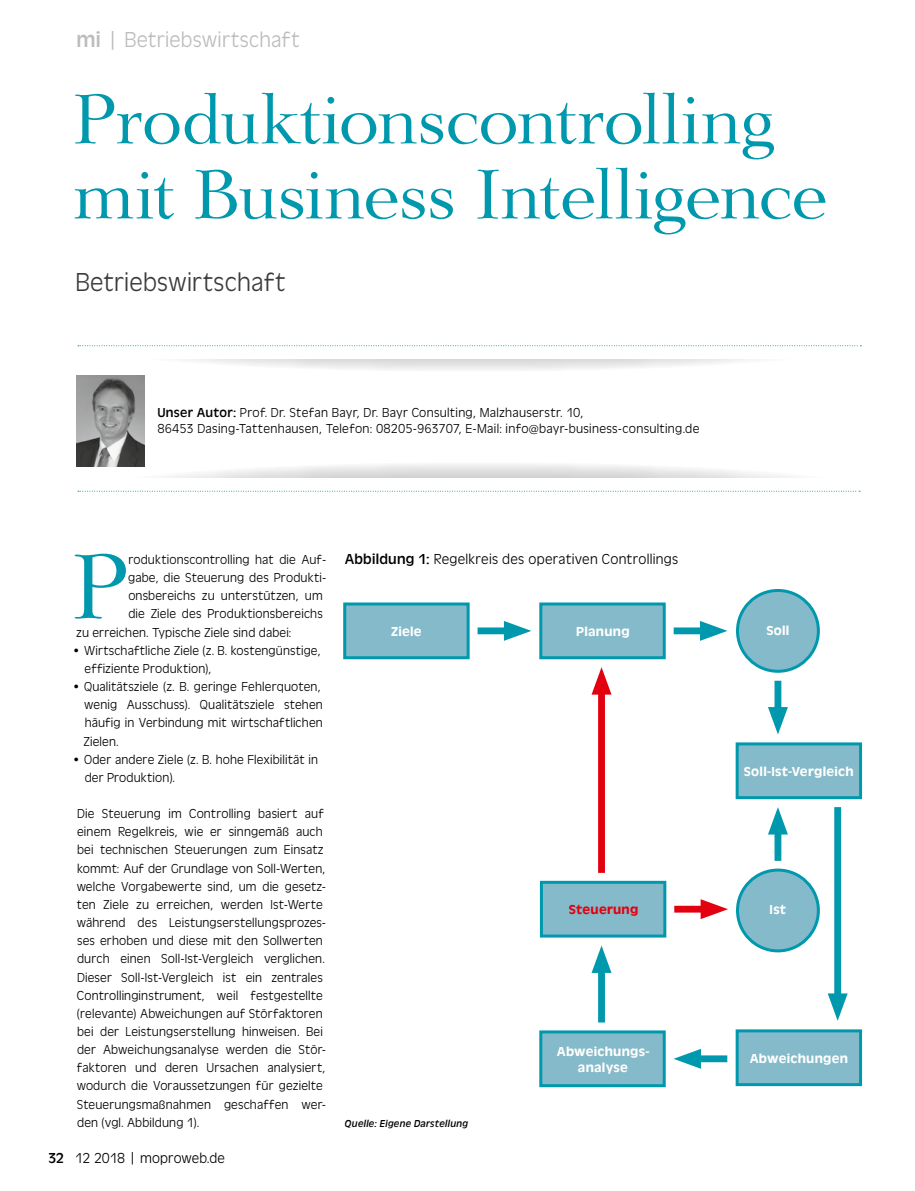
<style>
.page{position:relative;width:915px;height:1191px;background:#fff}
.page>*{position:absolute;margin:0;border:0;box-sizing:border-box;transform-origin:0 0}
.t1{font:88.35px "Lingwood Serial";color:#0098ad}
.t2{font:67.5px/75px "Lingwood Serial";color:#0098ad}
.t3{font:300 27px "Antigone";letter-spacing:.005em;color:#3b3b3a}
.t4{font:300 22.5px "Antigone";letter-spacing:.005em;color:#bbbcbd}
.t5{font:300 15px "Antigone";letter-spacing:.015em;color:#000}
.t6{font:300 13.5px/18.1px "Antigone";letter-spacing:.01em;color:#000}
.t7{font:500 13.5px/16.2px "Antigone";letter-spacing:.02em;color:#fff;text-align:center}
.t8{font:500 13.5px "Antigone";letter-spacing:.02em;color:#e3000f}
.t9{font:italic 10.5px "Antigone";letter-spacing:.03em;color:#000}
.s1{font-weight:400}
</style>
<div class="page">
<svg style="left:78px;top:315px;width:783px;height:57px;fill:#ebebeb"></svg>
<div style="left:64px;top:310px;width:820px;height:49px;background:#fff"></div>
<svg style="left:87px;top:462px;width:783px;height:57px"></svg>
<div style="left:64px;top:478px;width:820px;height:50px;background:#fff"></div>
<svg style="left:78px;top:345px;width:783px;height:1px"></svg>
<svg style="left:78px;top:491px;width:781px;height:1px"></svg>
<img style="left:76px;top:375px;width:69px;height:91px">
<div style="left:343px;top:602px;width:126px;height:57px;background:#84bac9;border:3px solid #0098ad"></div>
<div style="left:539px;top:602px;width:126px;height:57px;background:#84bac9;border:3px solid #0098ad"></div>
<div style="left:539px;top:880px;width:127px;height:57px;background:#84bac9;border:3px solid #0098ad"></div>
<div style="left:539px;top:1030px;width:126px;height:57px;background:#84bac9;border:3px solid #0098ad"></div>
<div style="left:735px;top:742px;width:126px;height:57px;background:#84bac9;border:3px solid #0098ad"></div>
<div style="left:735px;top:1029px;width:126px;height:57px;background:#84bac9;border:3px solid #0098ad"></div>
<div style="left:737px;top:590px;width:81px;height:81px;background:#84bac9;border-radius:50%"></div>
<div style="left:735px;top:589px;width:84px;height:84px;border:3px solid #0098ad;border-radius:50%"></div>
<div style="left:737px;top:870px;width:81px;height:81px;background:#84bac9;border-radius:50%"></div>
<div style="left:735px;top:868px;width:84px;height:84px;border:3px solid #0098ad;border-radius:50%"></div>
<div style="left:477px;top:627px;width:38px;height:7px;background:#0098ad"></div>
<svg style="left:503px;top:621px;width:28px;height:20px"></svg>
<div style="left:673px;top:627px;width:38px;height:7px;background:#0098ad"></div>
<svg style="left:699px;top:621px;width:28px;height:20px"></svg>
<div style="left:674px;top:905px;width:37px;height:7px;background:#e3000f"></div>
<svg style="left:700px;top:899px;width:27px;height:20px"></svg>
<div style="left:598px;top:683px;width:6px;height:190px;background:#e3000f"></div>
<svg style="left:591px;top:667px;width:20px;height:27px"></svg>
<div style="left:689px;top:1055px;width:38px;height:7px;background:#0098ad"></div>
<svg style="left:673px;top:1049px;width:27px;height:19px"></svg>
<div style="left:774px;top:680px;width:7px;height:38px;background:#0098ad"></div>
<svg style="left:768px;top:707px;width:19px;height:27px"></svg>
<div style="left:774px;top:823px;width:7px;height:38px;background:#0098ad"></div>
<svg style="left:768px;top:807px;width:19px;height:27px"></svg>
<div style="left:598px;top:961px;width:6px;height:61px;background:#0098ad"></div>
<svg style="left:591px;top:945px;width:20px;height:28px"></svg>
<div style="left:834px;top:807px;width:6px;height:198px;background:#0098ad"></div>
<svg style="left:827px;top:993px;width:20px;height:27px"></svg>
<h3 class="t4" style="left:77px;top:28px;width:225px"><span class="s1">mi</span> | Betriebswirtschaft</h3>
<h2 class="t2" style="left:74px;top:81px;width:754px">Produktionscontrolling mit Business Intelligence</h2>
<h3 class="t3" style="left:75px;top:268px;width:212px">Betriebswirtschaft</h3>
<p class="t6" style="left:157px;top:404px;width:543px;line-height:16.2px"><span class="s1">Unser Autor:</span> Prof. Dr. Stefan Bayr, Dr. Bayr Consulting, Malzhauserstr. 10,<br>86453 Dasing-Tattenhausen, Telefon: 08205-963707, E-Mail: info@bayr-business-consulting.de</p>
<h1 class="t1" style="left:74px;top:531px;width:56px">P</h1>
<p class="t6" style="left:128px;top:551px;width:199px">roduktionscontrolling hat die Auf-</p>
<p class="t6" style="left:128px;top:569px;width:199px">gabe, die Steuerung des Produkti-</p>
<p class="t6" style="left:128px;top:587px;width:196px">onsbereichs zu unterstützen, um</p>
<p class="t6" style="left:128px;top:605px;width:196px">die Ziele des Produktionsbereichs</p>
<p class="t6" style="left:76px;top:623px;width:217px">zu erreichen. Typische Ziele sind dabei:</p>
<p class="t6" style="left:85px;top:641px;width:237px;text-indent:-13px">• Wirtschaftliche Ziele (z. B. kostengünstige, effiziente Produktion),</p>
<p class="t6" style="left:83px;top:678px;width:241px;text-indent:-12px">• Qualitätsziele (z. B. geringe Fehlerquoten, wenig Ausschuss). Qualitätsziele stehen häufig in Verbindung mit wirtschaftlichen Zielen.</p>
<p class="t6" style="left:85px;top:750px;width:235px;text-indent:-13px">• Oder andere Ziele (z. B. hohe Flexibilität in der Produktion).</p>
<p class="t6" style="left:77px;top:805px;width:251px">Die Steuerung im Controlling basiert auf einem Regelkreis, wie er sinngemäß auch bei technischen Steuerungen zum Einsatz kommt: Auf der Grundlage von Soll-Werten, welche Vorgabewerte sind, um die gesetz&shy;ten Ziele zu erreichen, werden Ist-Werte während des Leistungserstellungsprozes&shy;ses erhoben und diese mit den Sollwerten durch einen Soll-Ist-Vergleich verglichen.<br>Dieser Soll-Ist-Vergleich ist ein zentrales Controllinginstrument, weil festgestellte (relevante) Abweichungen auf Störfaktoren bei der Leistungserstellung hinweisen. Bei der Abweichungsanalyse werden die Stör&shy;faktoren und deren Ursachen analysiert, wodurch die Voraussetzungen für gezielte Steuerungsmaßnahmen geschaffen wer&shy;den (vgl. Abbildung 1).</p>
<p class="t5" style="left:48px;top:1150px;width:178px"><span class="s1">32</span> 12 2018 | moproweb.de</p>
<p class="t5" style="left:344px;top:551px;width:335px"><span class="s1">Abbildung 1:</span> Regelkreis des operativen Controllings</p>
<p class="t7" style="left:391px;top:623px;width:32px">Ziele</p>
<p class="t7" style="left:576px;top:623px;width:55px">Planung</p>
<p class="t8" style="left:568px;top:902px;width:71px">Steuerung</p>
<p class="t9" style="left:344px;top:1117px;width:125px">Quelle: Eigene Darstellung</p>
<p class="t7" style="left:556px;top:1043px;width:94px">Abweichungs&shy;analyse</p>
<p class="t7" style="left:766px;top:622px;width:24px">Soll</p>
<p class="t7" style="left:743px;top:763px;width:111px">Soll-Ist-Vergleich</p>
<p class="t7" style="left:769px;top:902px;width:18px">Ist</p>
<p class="t7" style="left:749px;top:1050px;width:100px">Abweichungen</p>
</div>
